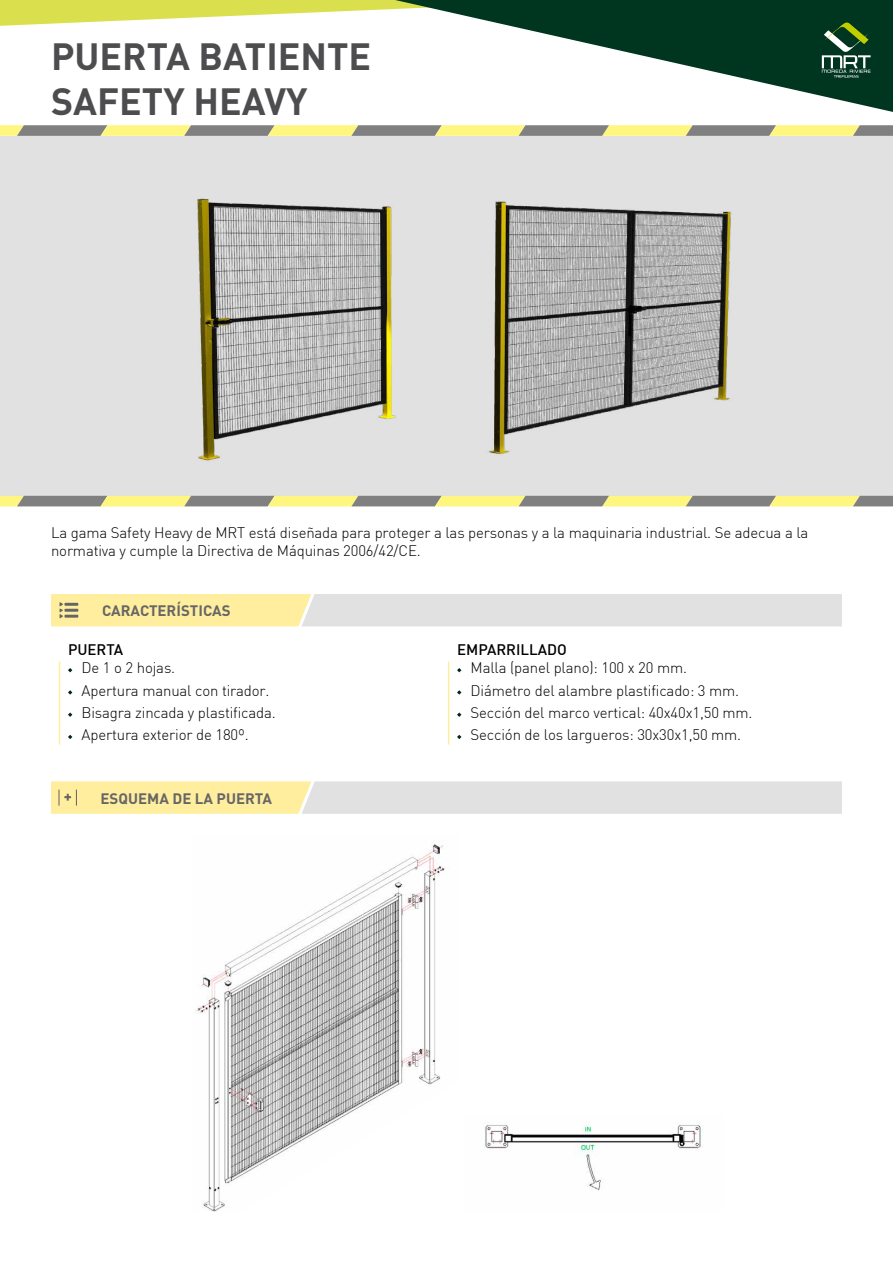
<style>
.page{position:relative;width:893px;height:1263px;background:#fff}
.page>*{position:absolute;margin:0;border:0;box-sizing:border-box;transform-origin:0 0}
.t1{font:700 37.5px/45px "DIN";color:#4b4b4d}
.t2{font:300 15px/22.2px "DIN";letter-spacing:-.01em;color:#000}
.t3{font:700 15px "DIN";color:#676667}
.t4{font:500 15px "DIN";color:#000}
</style>
<div class="page">
<div style="left:0;top:136px;width:893px;height:360px;background:#e1e1e1"></div>
<hr style="left:59px;top:661px;width:1px;height:83px;background:#ffee9d">
<svg style="left:68px;top:668px;width:4px;height:4px"></svg>
<svg style="left:68px;top:690px;width:4px;height:5px"></svg>
<svg style="left:68px;top:712px;width:4px;height:5px"></svg>
<svg style="left:68px;top:735px;width:4px;height:4px"></svg>
<hr style="left:448px;top:661px;width:1px;height:83px;background:#ffee9d">
<svg style="left:457px;top:668px;width:4px;height:4px"></svg>
<svg style="left:457px;top:690px;width:4px;height:5px"></svg>
<svg style="left:457px;top:712px;width:4px;height:5px"></svg>
<svg style="left:457px;top:735px;width:4px;height:4px"></svg>
<img style="left:197px;top:198px;width:199px;height:263px">
<img style="left:488px;top:201px;width:244px;height:253px">
<img style="left:196px;top:844px;width:250px;height:368px">
<img style="left:483px;top:1125px;width:219px;height:66px">
<svg style="left:0;top:0;width:893px;height:112px"></svg>
<svg style="left:0;top:125px;width:893px;height:11px"></svg>
<svg style="left:0;top:496px;width:893px;height:10px"></svg>
<svg style="left:51px;top:594px;width:791px;height:32px"></svg>
<svg style="left:51px;top:781px;width:791px;height:33px"></svg>
<h1 class="t1" style="left:51px;top:32px;width:322px">PUERTA BATIENTE<br>SAFETY HEAVY</h1>
<p class="t2" style="left:51px;top:523px;width:759px;line-height:18px">La gama Safety Heavy de MRT está diseñada para proteger a las personas y a la maquinaria industrial. Se adecua a la normativa y cumple la Directiva de Máquinas 2006/42/CE.</p>
<p class="t3" style="left:102px;top:600px;width:130px">CARACTERÍSTICAS</p>
<p class="t4" style="left:68px;top:640px;width:57px">PUERTA</p>
<p class="t2" style="left:82px;top:657px;width:196px">De 1 o 2 hojas.<br>Apertura manual con tirador.<br>Bisagra zincada y plastificada.<br>Apertura exterior de 180º.</p>
<p class="t3" style="left:101px;top:788px;width:173px">ESQUEMA DE LA PUERTA</p>
<p class="t4" style="left:457px;top:640px;width:111px">EMPARRILLADO</p>
<p class="t2" style="left:471px;top:657px;width:283px">Malla (panel plano): 100 x 20 mm.<br>Diámetro del alambre plastificado: 3 mm.<br>Sección del marco vertical: 40x40x1,50 mm.<br>Sección de los largueros: 30x30x1,50 mm.</p>
</div>
